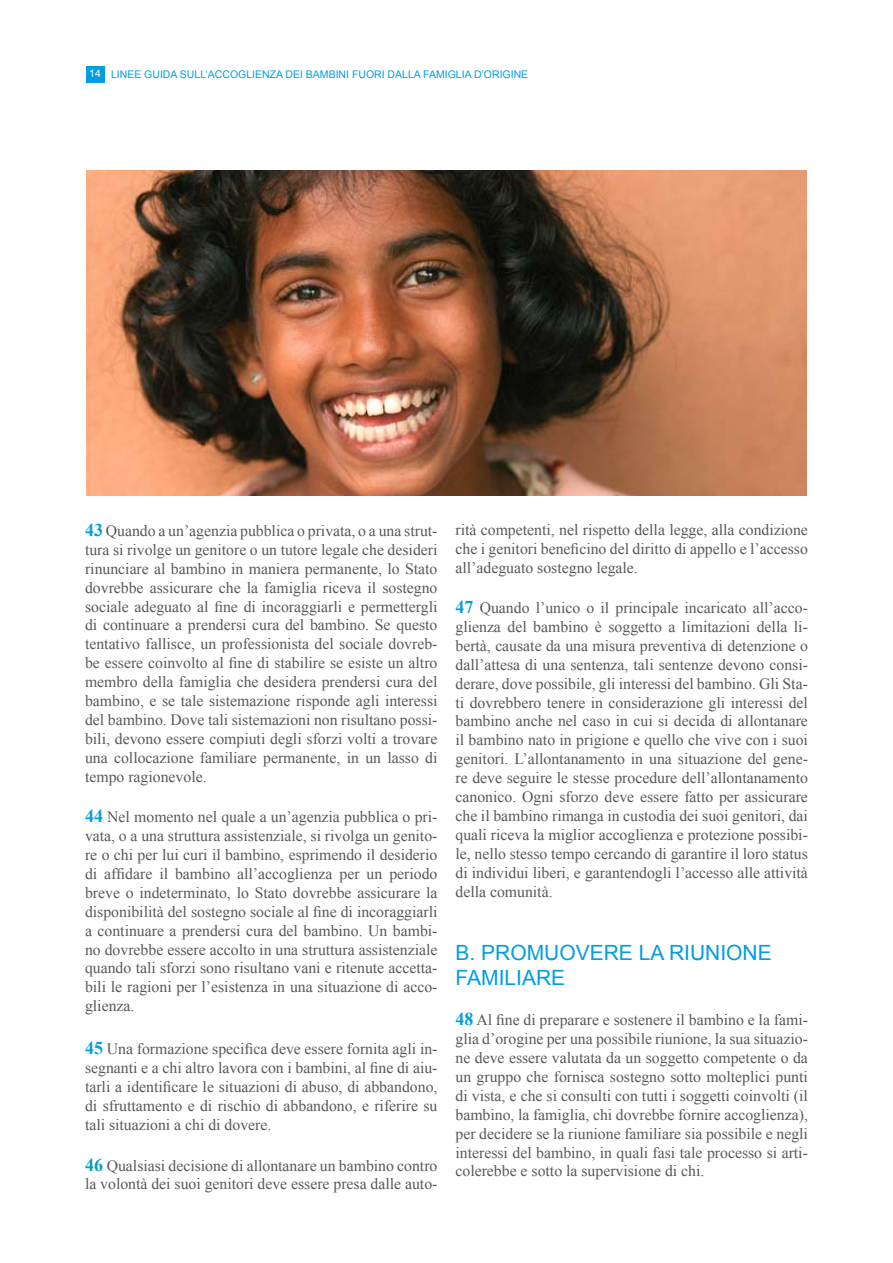
<style>
.page{position:relative;width:893px;height:1263px;background:#fff}
.page>*{position:absolute;margin:0;border:0;box-sizing:border-box;transform-origin:0 0}
.t1{font:21px "Arial";color:#009ee0}
.t2{font:15.75px/18.9px "Times New Roman";color:#58585a;text-align:justify}
.t3{font:10.5px "Arial";color:#009ee1}
.s1{color:#fff}
.s2{font-weight:700;font-size:18px;color:#009ee0}
.s3{font-weight:700;font-size:18px;color:#009bc2}
</style>
<div class="page">
<div style="left:86px;top:66px;width:18px;height:17px;background:#009ee1"></div>
<img style="left:86px;top:170px;width:720px;height:325px">
<p class="t3" style="left:89px;top:67px;width:314px"><span class="s1">14</span> LIN EE GUI DA SULL’ACCOGLI ENZA DEI BAMBINI FUORI DALLA</p>
<p class="t3" style="left:423px;top:67px;width:28px">FAMIGLIA</p>
<p class="t3" style="left:474px;top:67px;width:32px">D’ORIGIN</p>
<p class="t3" style="left:521px;top:67px;width:9px">E</p>
<p class="t2" style="left:85px;top:521px;width:354px"><span class="s2">43</span> Quando a un’agenzia pubblica o privata, o a una strut&shy;tura si rivolge un genitore o un tutore legale che desideri rinunciare al bambino in maniera permanente, lo Stato dovrebbe assicurare che la famiglia riceva il sostegno sociale adeguato al fine di incoraggiarli e permettergli di continuare a prendersi cura del bambino. Se questo tentativo fallisce, un professionista del sociale dovreb&shy;be essere coinvolto al fine di stabilire se esiste un altro membro della famiglia che desidera prendersi cura del bambino, e se tale sistemazione risponde agli interessi del bambino. Dove tali sistemazioni non risultano possi&shy;bili, devono essere compiuti degli sforzi volti a trovare una collocazione familiare permanente, in un lasso di tempo ragionevole.</p>
<p class="t2" style="left:85px;top:807px;width:354px"><span class="s2">44</span> Nel momento nel quale a un’agenzia pubblica o pri&shy;vata, o a una struttura assistenziale, si rivolga un genito&shy;re o chi per lui curi il bambino, esprimendo il desiderio di affidare il bambino all’accoglienza per un periodo breve o indeterminato, lo Stato dovrebbe assicurare la disponibilità del sostegno sociale al fine di incoraggiarli a continuare a prendersi cura del bambino. Un bambi&shy;no dovrebbe essere accolto in una struttura assistenziale quando tali sforzi sono risultano vani e ritenute accetta&shy;bili le ragioni per l’esistenza in una situazione di acco&shy;glienza.</p>
<p class="t2" style="left:85px;top:1039px;width:354px"><span class="s2">45</span> Una formazione specifica deve essere fornita agli in&shy;segnanti e a chi altro lavora con i bambini, al fine di aiu&shy;tarli a identificare le situazioni di abuso, di abbandono, di sfruttamento e di rischio di abbandono, e riferire su tali situazioni a chi di dovere.</p>
<p class="t2" style="left:85px;top:1155px;width:354px"><span class="s3">46</span> Qualsiasi decisione di allontanare un bambino contro la volontà dei suoi genitori deve essere presa dalle auto-</p>
<p class="t2" style="left:455px;top:520px;width:354px">rità competenti, nel rispetto della legge, alla condizione che i genitori beneficino del diritto di appello e l’accesso all’adeguato sostegno legale.</p>
<p class="t2" style="left:455px;top:598px;width:354px"><span class="s2">47</span> Quando l’unico o il principale incaricato all’acco&shy;glienza del bambino è soggetto a limitazioni della li&shy;bertà, causate da una misura preventiva di detenzione o dall’attesa di una sentenza, tali sentenze devono consi&shy;derare, dove possibile, gli interessi del bambino. Gli Sta&shy;ti dovrebbero tenere in considerazione gli interessi del bambino anche nel caso in cui si decida di allontanare il bambino nato in prigione e quello che vive con i suoi genitori. L’allontanamento in una situazione del gene&shy;re deve seguire le stesse procedure dell’allontanamento canonico. Ogni sforzo deve essere fatto per assicurare che il bambino rimanga in custodia dei suoi genitori, dai quali riceva la miglior accoglienza e protezione possibi&shy;le, nello stesso tempo cercando di garantire il loro status di individui liberi, e garantendogli l’accesso alle attività della comunità.</p>
<h1 class="t1" style="left:455px;top:938px;width:240px">B. PROMUOVERE LA RIUNI</h1>
<h1 class="t1" style="left:726px;top:938px;width:47px">ONE</h1>
<h1 class="t1" style="left:455px;top:963px;width:54px">FAMILIA</h1>
<h1 class="t1" style="left:536px;top:963px;width:31px">RE</h1>
<p class="t2" style="left:455px;top:1010px;width:354px"><span class="s2">48</span> Al fine di preparare e sostenere il bambino e la fami&shy;glia d’orogine per una possibile riunione, la sua situazio&shy;ne deve essere valutata da un soggetto competente o da un gruppo che fornisca sostegno sotto molteplici punti di vista, e che si consulti con tutti i soggetti coinvolti (il bambino, la famiglia, chi dovrebbe fornire accoglienza), per decidere se la riunione familiare sia possibile e negli interessi del bambino, in quali fasi tale processo si arti&shy;colerebbe e sotto la supervisione di chi.</p>
</div>
